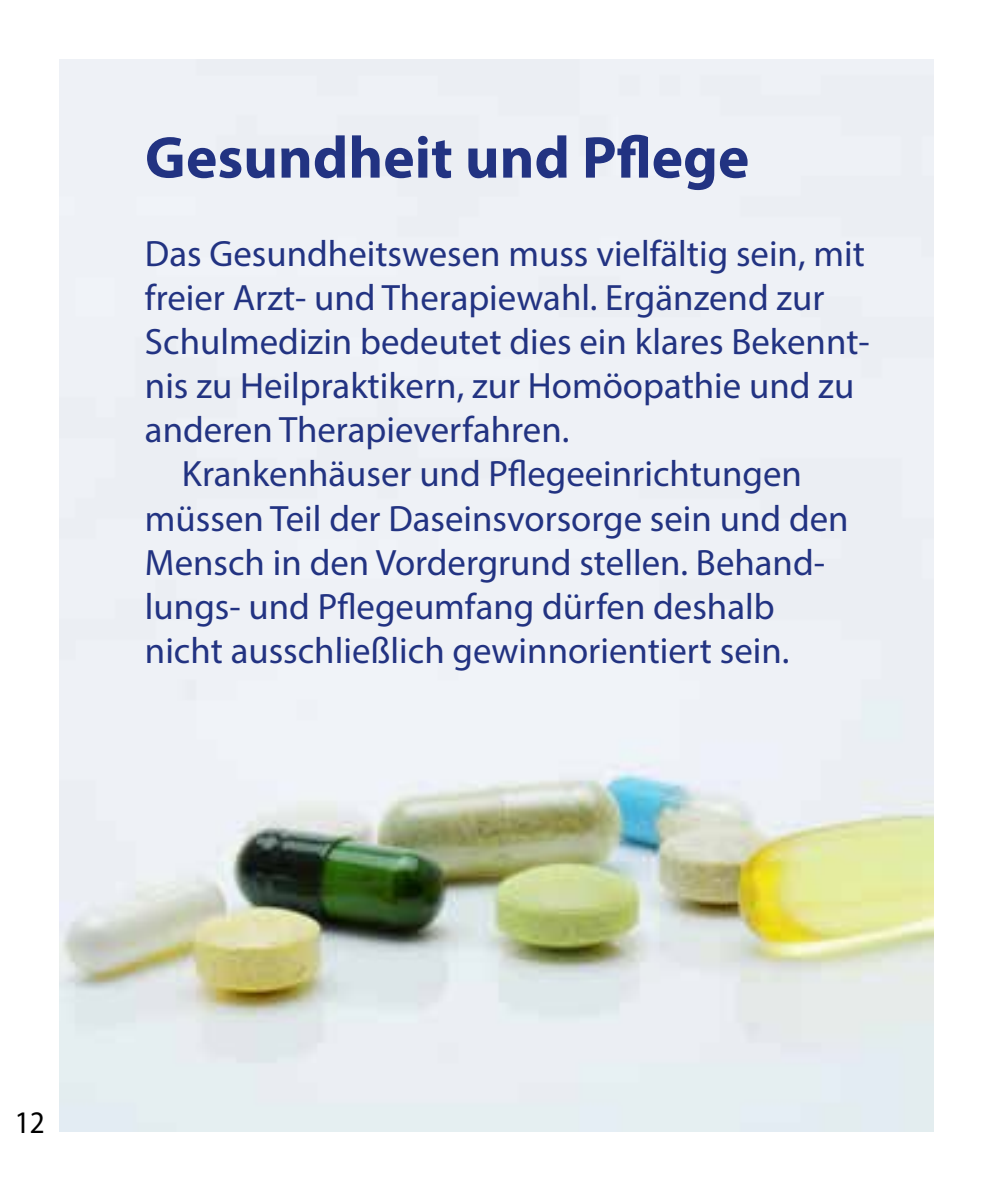
<style>
.page{position:relative;width:993px;height:1191px;background:#fff}
.page>*{position:absolute;margin:0;border:0;box-sizing:border-box;transform-origin:0 0}
.t1{font:700 59.5px "Myriad Pro";color:#223382}
.t2{font:36.75px "Myriad Pro";color:#223382}
.t3{font:semi-condensed 31.5px "Myriad Pro";color:#000}
</style>
<div class="page">
<img style="left:60px;top:60px;width:873px;height:1071px">
<h1 class="t1" style="left:145px;top:119px;width:605px">Gesundheit und Pflege</h1>
<p class="t2" style="left:145px;top:231px;width:721px">Das Gesundheitswesen muss vielfältig sein, mit</p>
<p class="t2" style="left:145px;top:275px;width:681px">freier Arzt- und Therapiewahl. Ergänzend zur</p>
<p class="t2" style="left:145px;top:319px;width:726px">Schulmedizin bedeutet dies ein klares Bekennt-</p>
<p class="t2" style="left:145px;top:363px;width:710px">nis zu Heilpraktikern, zur Homöopathie und zu</p>
<p class="t2" style="left:145px;top:407px;width:426px">anderen Therapieverfahren.</p>
<p class="t2" style="left:182px;top:451px;width:621px">Krankenhäuser und Pflegeeinrichtungen</p>
<p class="t2" style="left:145px;top:495px;width:705px">müssen Teil der Daseinsvorsorge sein und den</p>
<p class="t2" style="left:145px;top:539px;width:681px">Mensch in den Vordergrund stellen. Behand-</p>
<p class="t2" style="left:145px;top:584px;width:631px">lungs- und Pflegeumfang dürfen deshalb</p>
<p class="t2" style="left:145px;top:628px;width:645px">nicht ausschließlich gewinnorientiert sein.</p>
<p class="t3" style="left:15px;top:1105px;width:31px">12</p>
</div>
